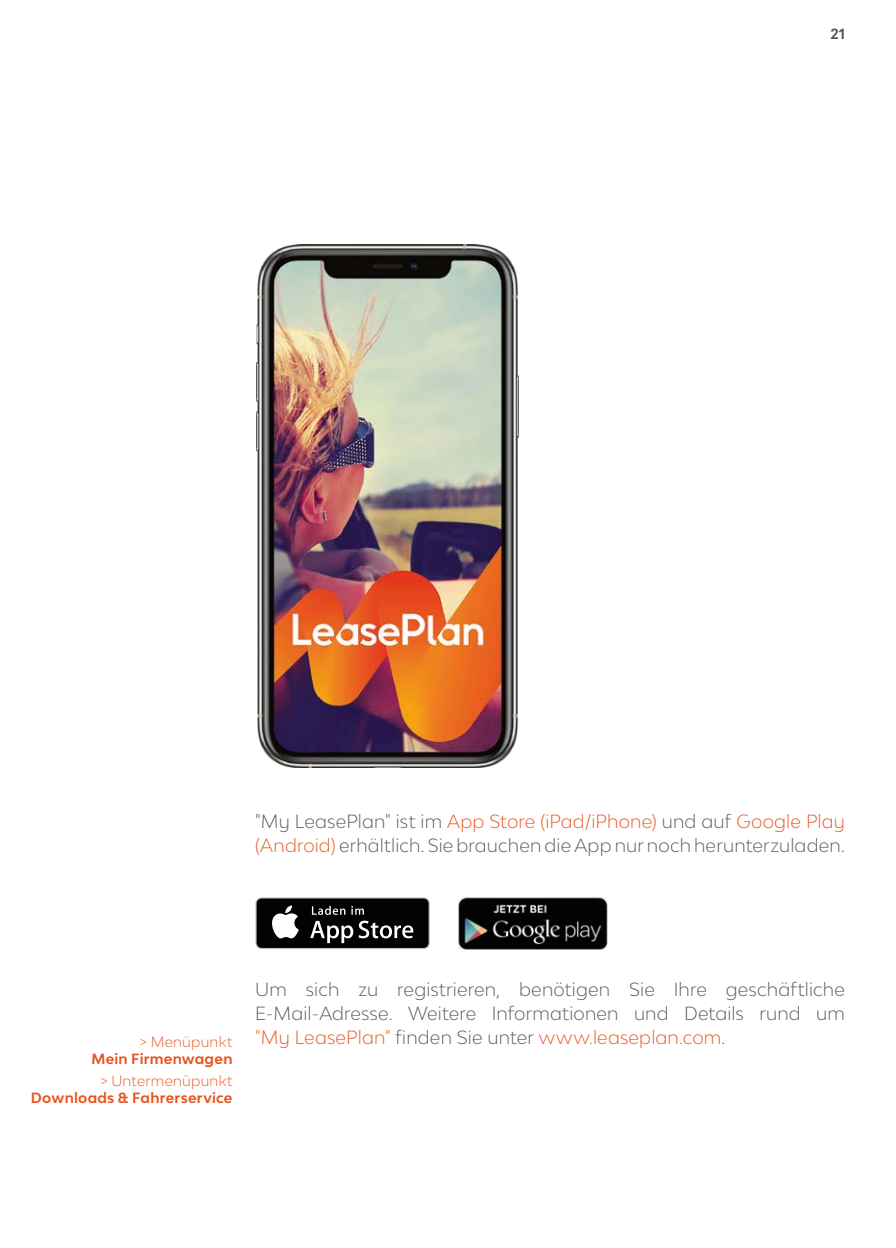
<style>
.page{position:relative;width:896px;height:1248px;background:#fff}
.page>*{position:absolute;margin:0;border:0;box-sizing:border-box;transform-origin:0 0}
.t1{font:300 18px/24px "Lease Plan";letter-spacing:.01em;color:#545656}
.t2{font:300 18px "Lease Plan";letter-spacing:.01em;color:#e9531b}
.t3{font:700 14px "Lease Plan";letter-spacing:.02em;color:#e9531b}
.t4{font:300 14px "Lease Plan";letter-spacing:.02em;color:#e9531b}
.t5{font:700 14px "Lease Plan";color:#545656}
.s1{color:#e9531b}
.s2{color:#545656}
</style>
<div class="page">
<svg style="left:255px;top:897px;width:175px;height:52px"></svg>
<div style="left:257px;top:898px;width:171px;height:49px;background:#010202;border-radius:5px"></div>
<svg style="left:272px;top:905px;width:27px;height:33px"></svg>
<svg style="left:310px;top:920px;width:103px;height:23px"></svg>
<svg style="left:312px;top:905px;width:33px;height:9px"></svg>
<svg style="left:351px;top:906px;width:13px;height:8px"></svg>
<img style="left:458px;top:897px;width:149px;height:52px">
<img style="left:257px;top:244px;width:261px;height:523px">
<p class="t5" style="left:830px;top:25px;width:16px">21</p>
<p class="t1" style="left:255px;top:808px;width:591px">"My LeasePlan" ist im <span class="s1">App Store (iPad/iPhone)</span> und auf <span class="s1">Google Play (Android)</span> erhältlich. Sie brauchen die App nur noch herunterzuladen.</p>
<p class="t1" style="left:255px;top:976px;width:591px">Um sich zu registrieren, benötigen Sie Ihre geschäftliche<br>E-Mail-Adresse. Weitere Informationen und Details rund um</p>
<p class="t4" style="left:140px;top:1032px;width:94px">&gt; Menüpunkt</p>
<p class="t2" style="left:255px;top:1025px;width:472px">"My LeasePlan" <span class="s2">finden Sie unter</span> www.leaseplan.com<span class="s2">.</span></p>
<p class="t3" style="left:91px;top:1049px;width:143px">Mein Firmenwagen</p>
<p class="t4" style="left:100px;top:1071px;width:133px">&gt; Untermenüpunkt</p>
<p class="t3" style="left:31px;top:1088px;width:203px">Downloads &amp; Fahrerservice</p>
</div>
